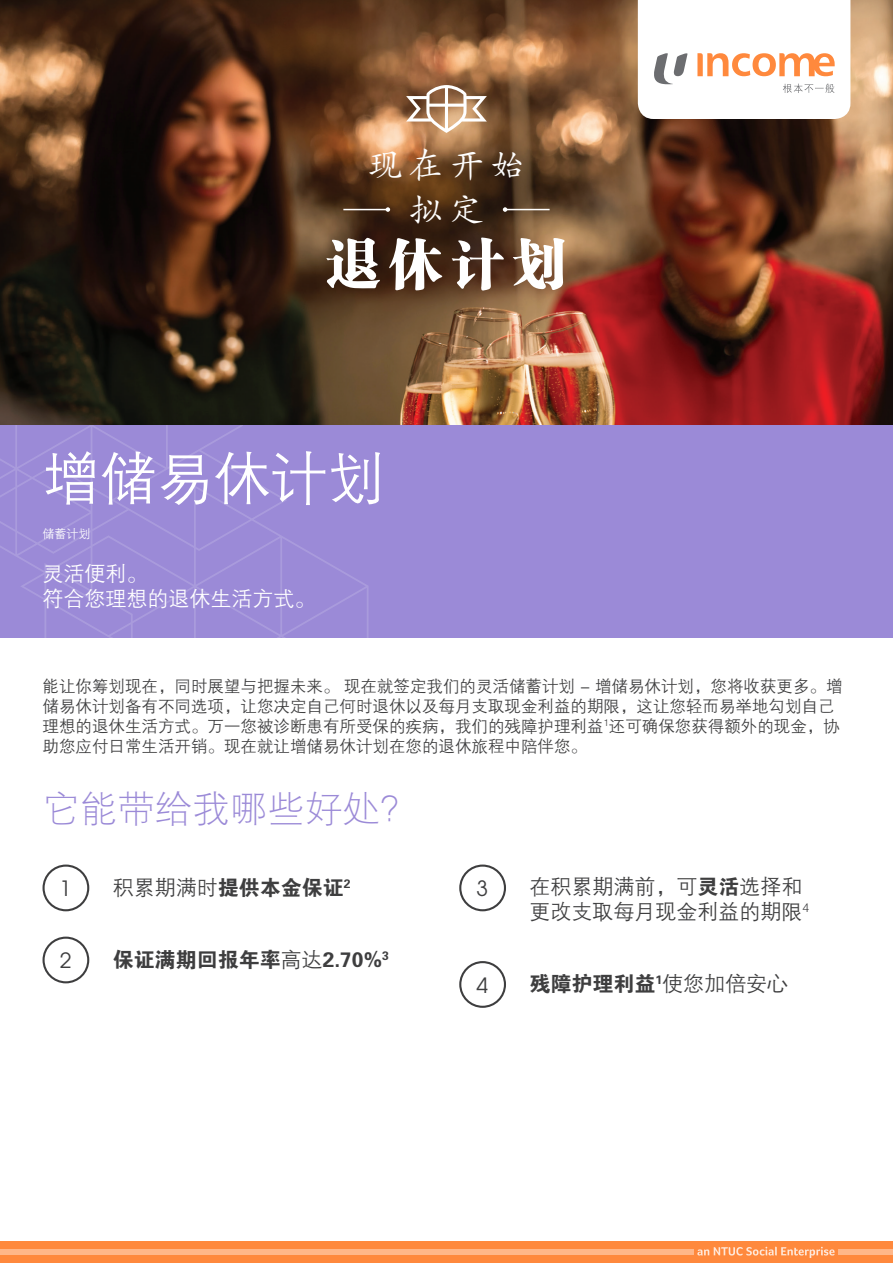
<style>
.page{position:relative;width:893px;height:1263px;background:#fff}
.page>*{position:absolute;margin:0;border:0;box-sizing:border-box;transform-origin:0 0}
.t1{font:57px "FZZDXJW GB1 0";color:#fff}
.t2{font:54px "FZCSJW GB1 0";color:#fff}
.t3{font:37.5px "FZXDXJW GB1 0";color:#9b8ad7}
.t4{font:34.5px/44.4px "FZKTJW GB1 0";letter-spacing:.18em;color:#fff;text-align:center}
.t5{font:21px "FZDHTJW GB1 0";color:#3e3e3f}
.t6{font:21px/25.2px "FZZDXJW GB1 0";color:#3e3e3f}
.t7{font:21px/25.2px "FZZDXJW GB1 0";color:#fff}
.t8{font:21px "Avant Garde";color:#3e3e3f}
.t9{font:16.5px/19.8px "FZZDXJW GB1 0";color:#3e3e3f}
.t10{font:12px "FZZDXJW GB1 0";color:#fff}
.s1{font-family:"FZZDXJW GB1 0"}
.s2{font-family:"FZDHTJW GB1 0"}
</style>
<div class="page">
<div style="left:0;top:1242px;width:893px;height:21px;background:#ff893d"></div>
<img style="left:0;top:0;width:893px;height:425px">
<div style="left:0;top:425px;width:893px;height:213px;background:#9b8ad7"></div>
<svg style="left:0;top:425px;width:368px;height:213px"></svg>
<div style="left:43px;top:864px;width:46px;height:47px;border:2px solid #3e3e3f;border-radius:50%"></div>
<div style="left:459px;top:864px;width:47px;height:47px;border:2px solid #3e3e3f;border-radius:50%"></div>
<div style="left:459px;top:961px;width:47px;height:47px;border:2px solid #3e3e3f;border-radius:50%"></div>
<div style="left:43px;top:936px;width:46px;height:47px;border:2px solid #3e3e3f;border-radius:50%"></div>
<hr style="left:505px;top:209px;width:45px;height:1px;background:#fff">
<svg style="left:503px;top:207px;width:4px;height:5px"></svg>
<hr style="left:343px;top:209px;width:45px;height:1px;background:#fff">
<svg style="left:386px;top:207px;width:4px;height:5px"></svg>
<svg style="left:406px;top:85px;width:81px;height:48px"></svg>
<svg style="left:638px;top:0;width:212px;height:119px"></svg>
<svg style="left:697px;top:1247px;width:138px;height:11px"></svg>
<div style="left:0;top:1249px;width:693px;height:6px;background:#ffb789"></div>
<div style="left:839px;top:1249px;width:54px;height:6px;background:#ffb789"></div>
<h3 class="t4" style="left:368px;top:144px;width:158px">现在开始拟定</h3>
<h2 class="t2" style="left:326px;top:233px;width:242px">退休计划</h2>
<h1 class="t1" style="left:43px;top:448px;width:344px">增储易休计划</h1>
<p class="t10" style="left:43px;top:528px;width:49px">储蓄计划</p>
<p class="t7" style="left:43px;top:561px;width:275px">灵活便利。<br>符合您理想的退休生活方式。</p>
<p class="t9" style="left:43px;top:677px;width:802px">能让你筹划现在，同时展望与把握未来。 现在就签定我们的灵活储蓄计划 - 增储易休计划，您将收获更多。增储易休计划备有不同选项，让您决定自己何时退休以及每月支取现金利益的期限，这让您轻而易举地勾划自己理想的退休生活方式。万一您被诊断患有所受保的疾病，我们的残障护理利益<sup>1</sup>还可确保您获得额外的现金，协助您应付日常生活开销。现在就让增储易休计划在您的退休旅程中陪伴您。</p>
<h3 class="t3" style="left:43px;top:789px;width:376px">它能带给我哪些好处？</h3>
<p class="t5" style="left:113px;top:876px;width:239px"><span class="s1">积累期满时</span>提供本金保证<sup>2</sup></p>
<p class="t8" style="left:60px;top:876px;width:13px">1</p>
<p class="t8" style="left:476px;top:876px;width:13px">3</p>
<p class="t8" style="left:60px;top:948px;width:13px">2</p>
<p class="t5" style="left:113px;top:948px;width:278px">保证满期回报年率<span class="s1">高达</span>2.70%<sup>3</sup></p>
<p class="t8" style="left:476px;top:972px;width:13px">4</p>
<p class="t6" style="left:529px;top:874px;width:281px">在积累期满前，可<span class="s2">灵活</span>选择和更改支取每月现金利益的期限<sup>4</sup></p>
<p class="t5" style="left:529px;top:972px;width:260px">残障护理利益<sup>1</sup><span class="s1">使您加倍安心</span></p>
</div>
